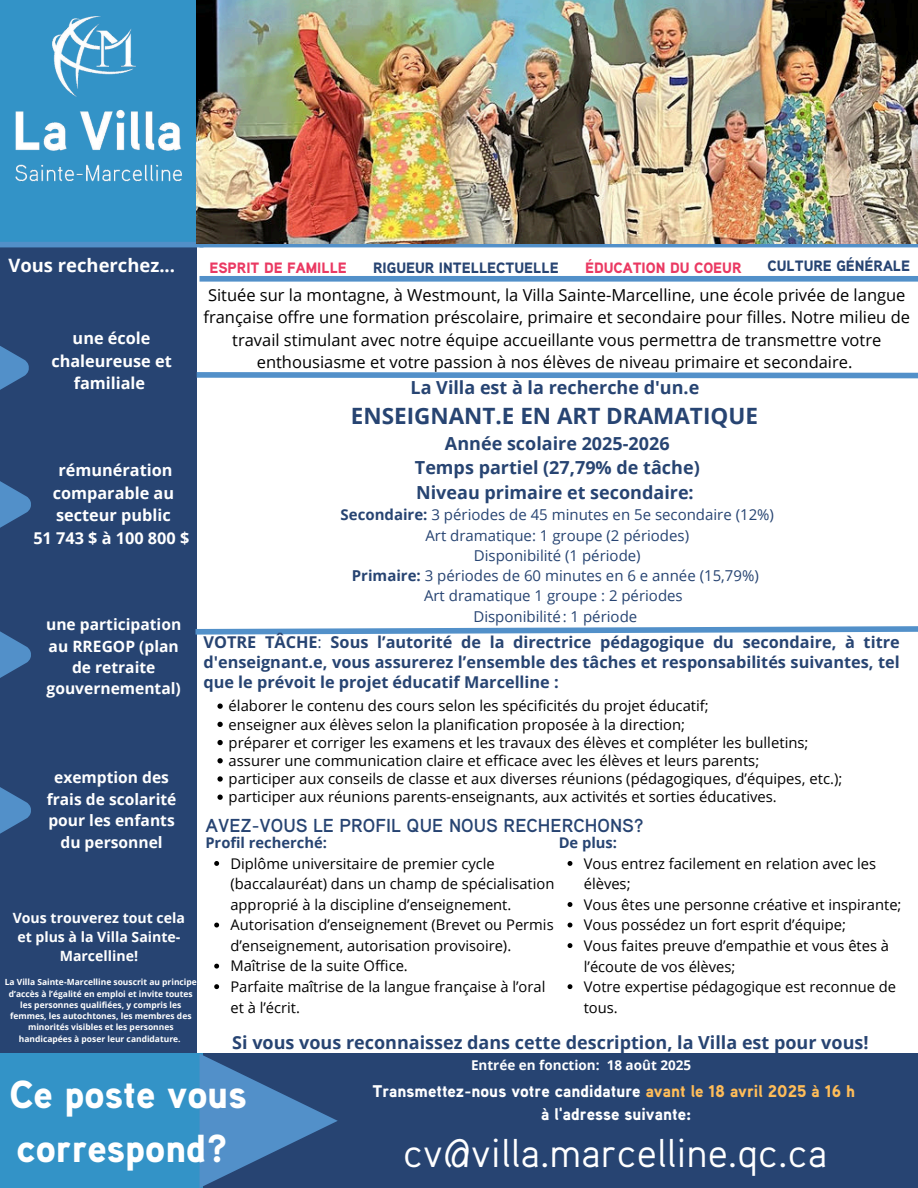
<style>
.page{position:relative;width:918px;height:1188px;background:#fff}
.page>*{position:absolute;margin:0;border:0;box-sizing:border-box;transform-origin:0 0}
.t1{font:40.2px "Aaux Pro";color:#fff}
.t2{font:900 39px/54px "Aaux Pro";color:#fff}
.t3{font:700 22.5px "Open Sans";color:#274472}
.t4{font:700 18.75px "Aaux Pro";color:#274472}
.t5{font:700 18.45px "Open Sans";color:#fff}
.t6{font:700 18px/24.8px "Open Sans";color:#274472;text-align:center}
.t7{font:900 16.95px/23.5px "Aaux Pro";color:#fff;text-align:center}
.t8{font:16.5px/22.5px "Open Sans";color:#000;text-align:center}
.t9{font:700 16.35px/20.1px "Open Sans";color:#274472;text-align:justify}
.t10{font:700 16.35px/22.5px "Open Sans";color:#fff;text-align:center}
.t11{font:700 15.6px/21.3px "Open Sans";color:#fff;text-align:center}
.t12{font:15px/20.2px "Open Sans";color:#274472;text-align:center}
.t13{font:900 15px "Aaux Pro";color:#274472}
.t14{font:900 15px "Aaux Pro";color:#ea3962}
.t15{font:14.85px/18.1px "Open Sans";color:#000}
.t16{font:14.7px/20.5px "Open Sans";color:#000}
.t17{font:700 14.7px "Open Sans";color:#274472}
.t18{font:700 14.1px/19.2px "Open Sans";color:#fff;text-align:center}
.t19{font:700 13.5px "Open Sans";color:#fff}
.t20{font:700 8.4px/11.2px "Open Sans";color:#fff;text-align:center}
.s1{font-weight:700}
.s2{font-weight:400}
.s3{color:#ffbd59}
</style>
<div class="page">
<div style="left:0;top:0;width:197px;height:260px;background:#3393c7"></div>
<div style="left:0;top:243px;width:197px;height:945px;background:#274472"></div>
<div style="left:0;top:1054px;width:220px;height:134px;background:#3393c7"></div>
<div style="left:203px;top:1054px;width:715px;height:134px;background:#274472"></div>
<svg style="left:200px;top:1054px;width:138px;height:134px"></svg>
<svg style="left:0;top:346px;width:28px;height:44px"></svg>
<svg style="left:0;top:481px;width:31px;height:47px"></svg>
<div style="left:200px;top:242px;width:718px;height:5px;background:#5290c9"></div>
<div style="left:200px;top:276px;width:718px;height:6px;background:#5290c9"></div>
<svg style="left:0;top:631px;width:31px;height:47px"></svg>
<svg style="left:0;top:787px;width:31px;height:47px"></svg>
<div style="left:0;top:242px;width:203px;height:5px;background:#5290c9"></div>
<svg style="left:196px;top:372px;width:722px;height:7px"></svg>
<svg style="left:195px;top:626px;width:723px;height:9px"></svg>
<img style="left:53px;top:17px;width:83px;height:79px">
<img style="left:15px;top:109px;width:166px;height:73px">
<img style="left:197px;top:0;width:721px;height:244px">
<svg style="left:217px;top:704px;width:6px;height:5px"></svg>
<svg style="left:217px;top:722px;width:6px;height:5px"></svg>
<svg style="left:217px;top:740px;width:6px;height:5px"></svg>
<svg style="left:217px;top:758px;width:6px;height:5px"></svg>
<svg style="left:217px;top:776px;width:6px;height:6px"></svg>
<svg style="left:217px;top:795px;width:6px;height:5px"></svg>
<svg style="left:214px;top:861px;width:5px;height:5px"></svg>
<svg style="left:214px;top:923px;width:5px;height:4px"></svg>
<svg style="left:214px;top:964px;width:5px;height:5px"></svg>
<svg style="left:214px;top:984px;width:5px;height:5px"></svg>
<svg style="left:568px;top:861px;width:4px;height:5px"></svg>
<svg style="left:568px;top:902px;width:4px;height:5px"></svg>
<svg style="left:568px;top:923px;width:4px;height:4px"></svg>
<svg style="left:568px;top:943px;width:4px;height:5px"></svg>
<svg style="left:568px;top:984px;width:4px;height:5px"></svg>
<p class="t5" style="left:8px;top:252px;width:168px">Vous recherchez...</p>
<p class="t14" style="left:209px;top:258px;width:139px">ESPRIT DE FAMILLE</p>
<p class="t13" style="left:373px;top:258px;width:187px">RIGUEUR INTELLECTUELLE</p>
<p class="t14" style="left:585px;top:258px;width:158px">ÉDUCATION DU COEUR</p>
<p class="t13" style="left:768px;top:256px;width:144px">CULTURE GÉNÉRALE</p>
<p class="t8" style="left:204px;top:283px;width:708px">Située sur la montagne, à Westmount, la Villa Sainte-Marcelline, une école privée de langue française offre une formation préscolaire, primaire et secondaire pour filles. Notre milieu de travail stimulant avec notre équipe accueillante vous permettra de transmettre votre enthousiasme et votre passion à nos élèves de niveau primaire et secondaire.</p>
<p class="t10" style="left:51px;top:327px;width:122px">une école chaleureuse et familiale</p>
<p class="t6" style="left:411px;top:375px;width:290px">La Villa est à la recherche d'un.e</p>
<h3 class="t3" style="left:351px;top:400px;width:409px">ENSEIGNANT.E EN ART DRAMATIQUE</h3>
<p class="t6" style="left:415px;top:430px;width:286px">Année scolaire 2025-2026<br>Temps partiel (27,79% de tâche)<br>Niveau primaire et secondaire:</p>
<p class="t12" style="left:341px;top:504px;width:435px"><span class="s1">Secondaire:</span> 3 périodes de 45 minutes en 5e secondaire (12%)<br>Art dramatique: 1 groupe (2 périodes)<br>Disponibilité (1 période)<br><span class="s1">Primaire:</span> 3 périodes de 60 minutes en 6 e année (15,79%)<br>Art dramatique 1 groupe : 2 périodes<br>Disponibilité : 1 période</p>
<p class="t10" style="left:33px;top:458px;width:157px">rémunération comparable au secteur public<br>51 743 $ à 100 800 $</p>
<p class="t11" style="left:46px;top:614px;width:137px">une participation au RREGOP (plan de retraite gouvernemental)</p>
<p class="t9" style="left:203px;top:631px;width:698px">VOTRE TÂCHE<span class="s2">:</span> Sous l’autorité de la directrice pédagogique du secondaire, à titre d'enseignant.e, vous assurerez l’ensemble des tâches et responsabilités suivantes, tel que le prévoit le projet éducatif Marcelline :</p>
<p class="t15" style="left:229px;top:697px;width:615px">élaborer le contenu des cours selon les spécificités du projet éducatif;<br>enseigner aux élèves selon la planification proposée à la direction;<br>préparer et corriger les examens et les travaux des élèves et compléter les bulletins; assurer une communication claire et efficace avec les élèves et leurs parents;<br>participer aux conseils de classe et aux diverses réunions (pédagogiques, d’équipes, etc.); participer aux réunions parents-enseignants, aux activités et sorties éducatives.</p>
<p class="t11" style="left:47px;top:767px;width:131px">exemption des frais de scolarité pour les enfants du personnel</p>
<p class="t4" style="left:205px;top:814px;width:440px">AVEZ-VOUS LE PROFIL QUE NOUS RECHERCHONS?</p>
<p class="t17" style="left:205px;top:833px;width:123px">Profil recherché:</p>
<p class="t16" style="left:230px;top:853px;width:325px">Diplôme universitaire de premier cycle (baccalauréat) dans un champ de spécialisation approprié à la discipline d’enseignement.<br>Autorisation d’enseignement (Brevet ou Permis d’enseignement, autorisation provisoire).<br>Maîtrise de la suite Office.<br>Parfaite maîtrise de la langue française à l’oral et à l’écrit.</p>
<p class="t6" style="left:232px;top:1030px;width:638px">Si vous vous reconnaissez dans cette description, la Villa est pour vous!</p>
<p class="t17" style="left:559px;top:833px;width:60px">De plus:</p>
<p class="t16" style="left:584px;top:853px;width:319px">Vous entrez facilement en relation avec les élèves;<br>Vous êtes une personne créative et inspirante;<br>Vous possédez un fort esprit d’équipe;<br>Vous faites preuve d’empathie et vous êtes à l’écoute de vos élèves;<br>Votre expertise pédagogique est reconnue de tous.</p>
<p class="t18" style="left:13px;top:908px;width:174px">Vous trouverez tout cela et plus à la Villa Sainte-<br>Marcelline!</p>
<p class="t20" style="left:5px;top:976px;width:194px">La Villa Sainte-Marcelline souscrit au principe d’accès à l’égalité en emploi et invite toutes les personnes qualifiées, y compris les femmes, les autochtones, les membres des minorités visibles et les personnes handicapées à poser leur candidature.</p>
<h2 class="t2" style="left:9px;top:1066px;width:239px">Ce poste vous correspond?</h2>
<p class="t19" style="left:471px;top:1055px;width:222px">Entrée en fonction: 18 août 2025</p>
<p class="t7" style="left:372px;top:1078px;width:484px">Transmettez-nous votre candidature <span class="s3">avant le 18 avril 2025 à 16 h </span>à l'adresse suivante:</p>
<h1 class="t1" style="left:403px;top:1128px;width:426px">cv@villa.marcelline.qc.ca</h1>
</div>
